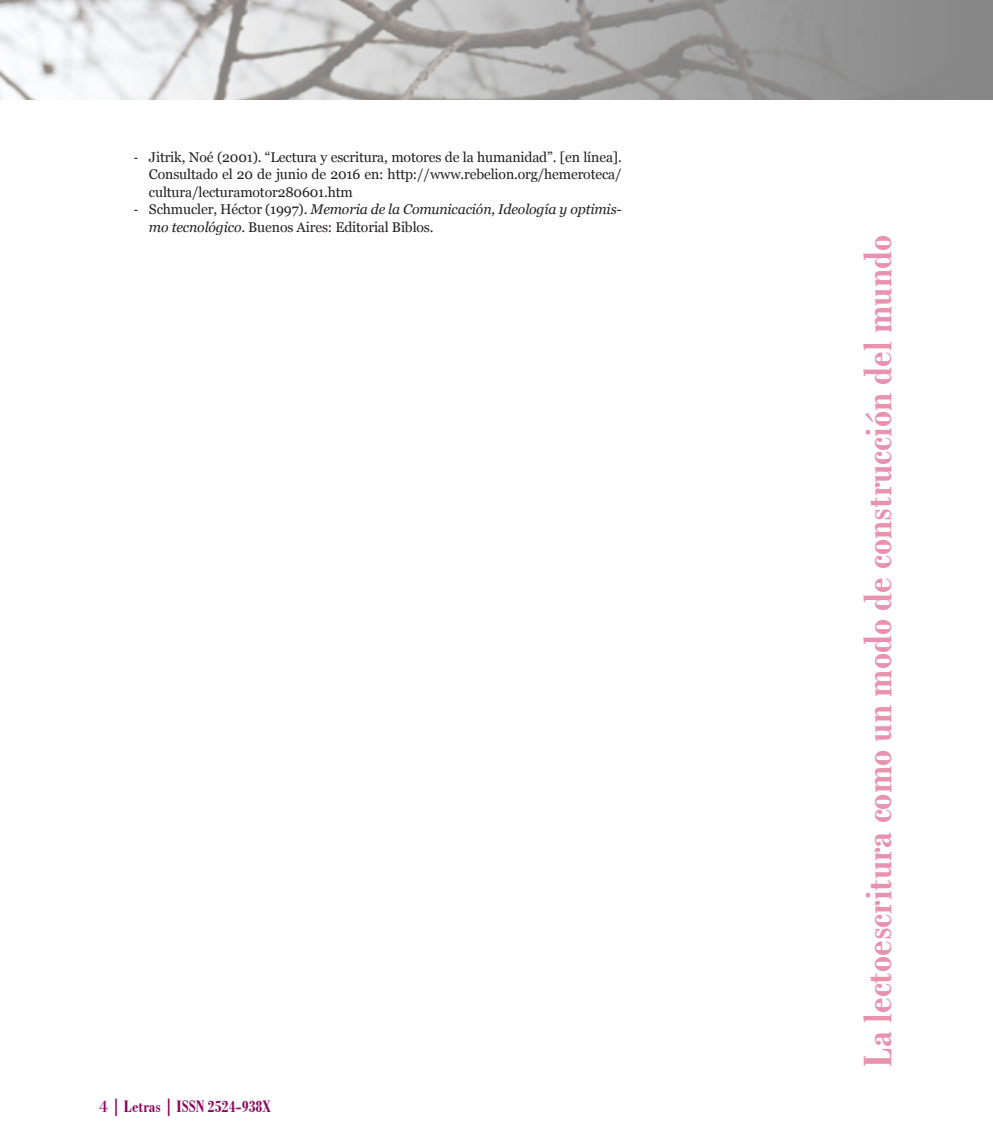
<style>
.page{position:relative;width:993px;height:1141px;background:#fff}
.page>*{position:absolute;margin:0;border:0;box-sizing:border-box;transform-origin:0 0}
.t1{font:700 condensed 42px "Bodoni BT";color:#e892ae}
.t2{font:700 condensed 17.5px "Bodoni BT";color:#8d035d}
.List_Paragraph{font:14px/17.5px "Georgia";letter-spacing:-.01em;color:#231f20;text-align:justify}
.List_Paragraph-2{font:italic 14px/17.5px "Georgia";letter-spacing:-.01em;color:#231f20}
.s1{font-family:"Arial Narrow"}
.s2{font-family:"Arial Narrow";font-style:normal}
.s3{font-style:normal}
.s4{font-weight:400;font-stretch:normal}
</style>
<div class="page">
<img style="left:0;top:0;width:992px;height:99px">
<p class="List_Paragraph" style="left:149px;top:149px;width:474px;text-indent:-15px"><span class="s1">-</span> Jitrik, Noé (2001). “Lectura y escritura, motores de la humanidad”. [en línea].<br>Consultado el 20 de junio de 2016 en: http://www.rebelion.org/hemeroteca/ cultura/lecturamotor280601.htm</p>
<p class="List_Paragraph-2" style="left:149px;top:201px;width:474px;text-indent:-15px"><span class="s2">-</span> <span class="s3">Schmucler, Héctor (1997).</span> Memoria de la Comunicación, Ideología y optimis&shy;mo tecnológico<span class="s3">. Buenos Aires: Editorial Biblos.</span></p>
<p class="t2" style="left:99px;top:1096px;width:173px"><span class="s4">4</span> | Letras | ISSN 2524-938X</p>
<h1 class="t1" style="left:852px;top:1067px;width:833px;rotate:-90deg">La lectoescritura como un modo de construcción del mundo</h1>
</div>
